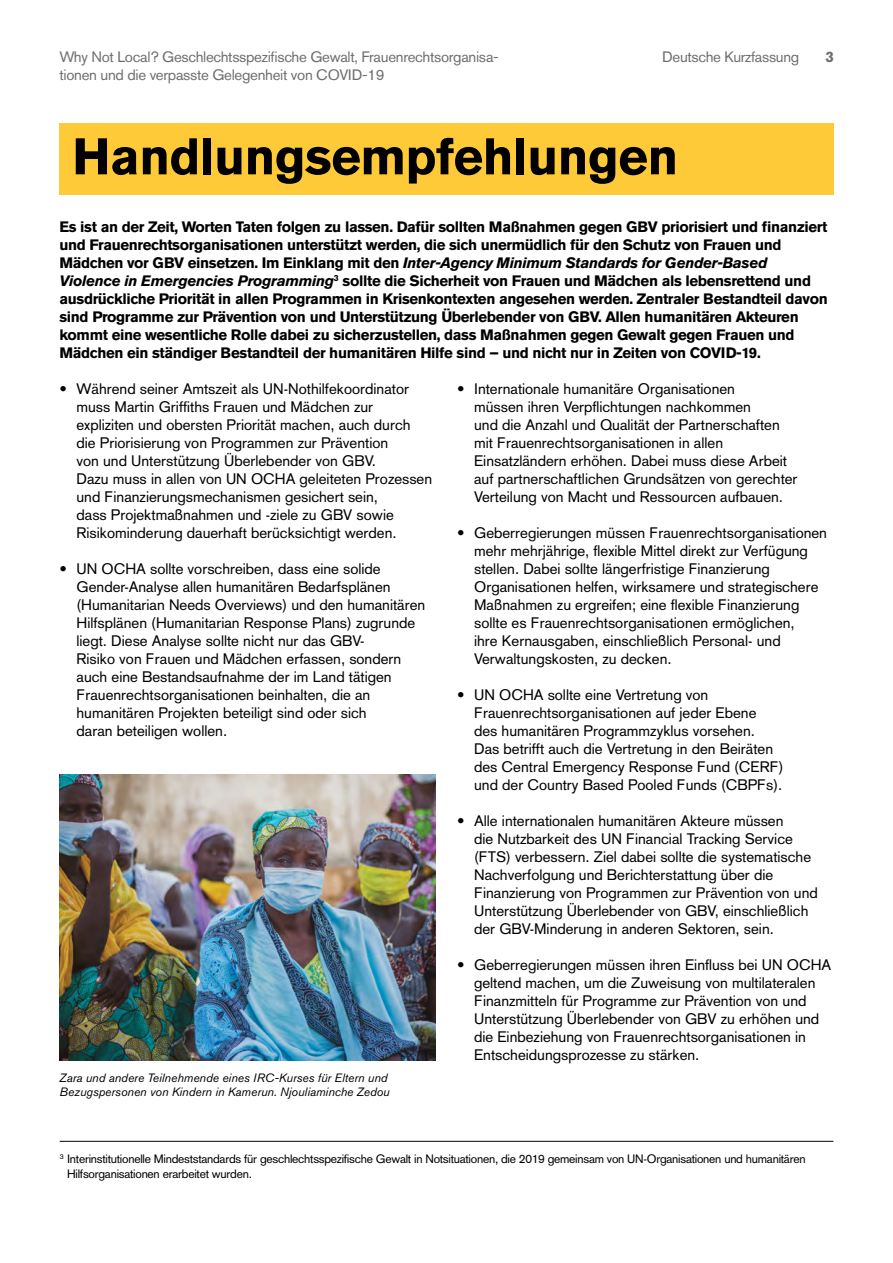
<style>
.page{position:relative;width:893px;height:1263px;background:#fff}
.page>*{position:absolute;margin:0;border:0;box-sizing:border-box;transform-origin:0 0}
.t1{font:700 51px "Akzidenz Grotesk Std";letter-spacing:-.01em;color:#000}
.t2{font:15px/18px "Akzidenz Grotesk";color:#000}
.t3{font:700 15px/18px "Akzidenz Grotesk Std";letter-spacing:-.025em;color:#000}
.t4{font:15px "Akzidenz Grotesk Std";letter-spacing:-.02em;color:#6d6e71}
.t5{font:700 15px "Akzidenz Grotesk Std";color:#6d6e71}
.t6{font:12px/15px "Akzidenz Grotesk";letter-spacing:-.02em;color:#000}
.t7{font:italic 12px/14.4px "Akzidenz Grotesk Std";color:#000}
.s1{font-style:italic}
</style>
<div class="page">
<div style="left:60px;top:123px;width:774px;height:72px;background:#ffca38"></div>
<hr style="left:60px;top:1141px;width:773px;height:1px;background:#000">
<img style="left:60px;top:775px;width:376px;height:286px">
<p class="t4" style="left:60px;top:48px;width:441px">Why Not Local? Geschlechtsspezifische Gewalt, Frauenrechtsorganisa-</p>
<p class="t4" style="left:662px;top:48px;width:139px">Deutsche Kurzfassung</p>
<p class="t5" style="left:825px;top:48px;width:10px">3</p>
<p class="t4" style="left:60px;top:66px;width:327px">tionen und die verpasste Gelegenheit von COVID-19</p>
<p class="t1" style="left:72px;top:127px;width:607px">Handlungsempfehlungen</p>
<p class="t3" style="left:60px;top:217px;width:770px">Es ist an der Zeit, Worten Taten folgen zu lassen. Dafür sollten Maßnahmen gegen GBV priorisiert und finanziert und Frauenrechtsorganisationen unterstützt werden, die sich unermüdlich für den Schutz von Frauen und Mädchen vor GBV einsetzen. Im Einklang mit den <span class="s1">Inter-Agency Minimum Standards for Gender-Based Violence in Emergencies Programming</span><sup>3</sup> sollte die Sicherheit von Frauen und Mädchen als lebensrettend und ausdrückliche Priorität in allen Programmen in Krisenkontexten angesehen werden. Zentraler Bestandteil davon sind Programme zur Prävention von und Unterstützung Überlebender von GBV. Allen humanitären Akteuren kommt eine wesentliche Rolle dabei zu sicherzustellen, dass Maßnahmen gegen Gewalt gegen Frauen und Mädchen ein ständiger Bestandteil der humanitären Hilfe sind – und nicht nur in Zeiten von COVID-19.</p>
<p class="t2" style="left:77px;top:379px;width:357px;text-indent:-17px">• Während seiner Amtszeit als UN-Nothilfekoordinator muss Martin Griffiths Frauen und Mädchen zur expliziten und obersten Priorität machen, auch durch die Priorisierung von Programmen zur Prävention<br>von und Unterstützung Überlebender von GBV.<br>Dazu muss in allen von UN OCHA geleiteten Prozessen und Finanzierungsmechanismen gesichert sein,<br>dass Projektmaßnahmen und -ziele zu GBV sowie Risikominderung dauerhaft berücksichtigt werden.</p>
<p class="t2" style="left:77px;top:559px;width:350px;text-indent:-17px">• UN OCHA sollte vorschreiben, dass eine solide Gender-Analyse allen humanitären Bedarfsplänen (Humanitarian Needs Overviews) und den humanitären Hilfsplänen (Humanitarian Response Plans) zugrunde liegt. Diese Analyse sollte nicht nur das GBV-<br>Risiko von Frauen und Mädchen erfassen, sondern auch eine Bestandsaufnahme der im Land tätigen Frauenrechtsorganisationen beinhalten, die an humanitären Projekten beteiligt sind oder sich<br>daran beteiligen wollen.</p>
<p class="t2" style="left:474px;top:379px;width:325px;text-indent:-17px">• Internationale humanitäre Organisationen<br>müssen ihren Verpflichtungen nachkommen<br>und die Anzahl und Qualität der Partnerschaften mit Frauenrechtsorganisationen in allen Einsatzländern erhöhen. Dabei muss diese Arbeit auf partnerschaftlichen Grundsätzen von gerechter Verteilung von Macht und Ressourcen aufbauen.</p>
<p class="t2" style="left:474px;top:523px;width:354px;text-indent:-17px">• Geberregierungen müssen Frauenrechtsorganisationen mehr mehrjährige, flexible Mittel direkt zur Verfügung stellen. Dabei sollte längerfristige Finanzierung Organisationen helfen, wirksamere und strategischere Maßnahmen zu ergreifen; eine flexible Finanzierung sollte es Frauenrechtsorganisationen ermöglichen,<br>ihre Kernausgaben, einschließlich Personal- und Verwaltungskosten, zu decken.</p>
<p class="t2" style="left:474px;top:685px;width:311px;text-indent:-17px">• UN OCHA sollte eine Vertretung von Frauenrechtsorganisationen auf jeder Ebene des humanitären Programmzyklus vorsehen.<br>Das betrifft auch die Vertretung in den Beiräten des Central Emergency Response Fund (CERF) und der Country Based Pooled Funds (CBPFs).</p>
<p class="t2" style="left:474px;top:811px;width:345px;text-indent:-17px">• Alle internationalen humanitären Akteure müssen<br>die Nutzbarkeit des UN Financial Tracking Service (FTS) verbessern. Ziel dabei sollte die systematische Nachverfolgung und Berichterstattung über die Finanzierung von Programmen zur Prävention von und Unterstützung Überlebender von GBV, einschließlich der GBV-Minderung in anderen Sektoren, sein.</p>
<p class="t2" style="left:474px;top:955px;width:359px;text-indent:-17px">• Geberregierungen müssen ihren Einfluss bei UN OCHA geltend machen, um die Zuweisung von multilateralen Finanzmitteln für Programme zur Prävention von und Unterstützung Überlebender von GBV zu erhöhen und die Einbeziehung von Frauenrechtsorganisationen in Entscheidungsprozesse zu stärken.</p>
<p class="t7" style="left:60px;top:1070px;width:332px">Zara und andere Teilnehmende eines IRC-Kurses für Eltern und<br>Bezugspersonen von Kindern in Kamerun. Njouliaminche Zedou</p>
<p class="t6" style="left:67px;top:1151px;width:740px;text-indent:-7px"><sup>3</sup> Interinstitutionelle Mindeststandards für geschlechtsspezifische Gewalt in Notsituationen, die 2019 gemeinsam von UN-Organisationen und humanitären<br>Hilfsorganisationen erarbeitet wurden.</p>
</div>
